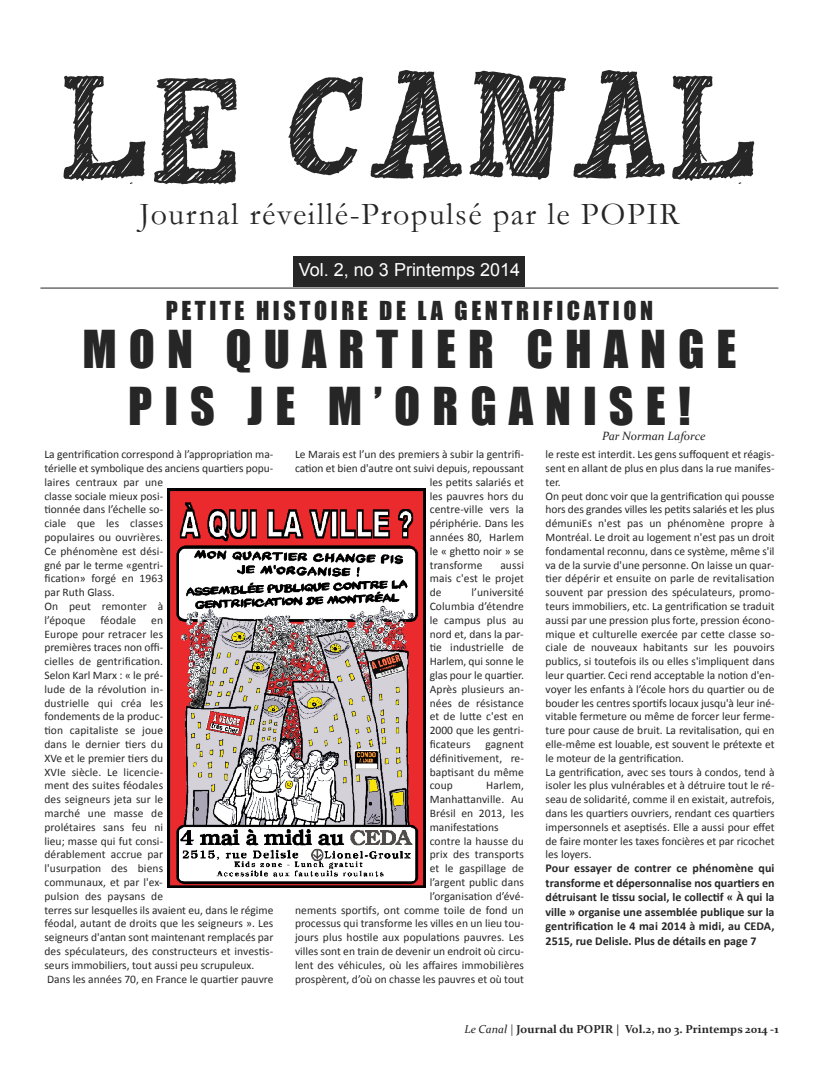
<style>
.page{position:relative;width:819px;height:1080px;background:#fff}
.page>*{position:absolute;margin:0;border:0;box-sizing:border-box;transform-origin:0 0}
.t1{font:110px "Peachesen Regalia";color:#272627}
.t2{font:48px/57.6px "Impact";letter-spacing:.25em;color:#272627;text-align:center}
.t3{font:32px "Garamond";letter-spacing:.05em;color:#272627}
.t4{font:24px "Impact";letter-spacing:.15em;color:#272627}
.t5{font:18px "Arial";color:#fff}
.t6{font:700 12px/14.5px "Calibri";color:#272627;text-align:justify}
.t7{font:italic 12px "Constantia";color:#272627}
.t8{font:11.5px/13.8px "Calibri";color:#272627}
.t9{font:700 11.5px "Constantia";color:#272627}
.s1{font-weight:400;font-style:italic}
</style>
<div class="page">
<div style="left:294px;top:256px;width:231px;height:31px;background:#272627"></div>
<hr style="left:40px;top:288px;width:738px;height:1px;background:#272627">
<img style="left:167px;top:488px;width:259px;height:400px">
<h1 class="t1" style="left:60px;top:78px;width:700px">LE CANAL</h1>
<h3 class="t3" style="left:139px;top:196px;width:542px">Journal réveillé-Propulsé par le POPIR</h3>
<h3 class="t5" style="left:299px;top:260px;width:223px">Vol. 2, no 3 Printemps 2014</h3>
<h3 class="t4" style="left:166px;top:296px;width:489px">PETITE HISTOIRE DE LA GENTRIFICATION</h3>
<h2 class="t2" style="left:83px;top:320px;width:656px">MON QUARTIER CHANGE<br>PIS JE M’ORGANISE!</h2>
<p class="t7" style="left:602px;top:431px;width:105px">Par Norman Laforce</p>
<p class="t8" style="left:44px;top:448px;width:230px">La gentrification correspond à l’appropriation ma&shy;térielle et symbolique des anciens quartiers popu&shy;laires centraux par une<br>classe sociale mieux posi-<br>tionnée dans l’échelle so-<br>ciale que les classes<br>populaires ou ouvrières.<br>Ce phénomène est dési-<br>gné par le terme «gentri-<br>fication» forgé en 1963<br>par Ruth Glass.<br>On peut remonter à<br>l’époque</p>
<p class="t8" style="left:101px;top:614px;width:37px">féodale</p>
<p class="t8" style="left:44px;top:614px;width:230px;text-indent:107px">en<br>Europe pour retracer les<br>premières traces non offi-<br>cielles de gentrification.<br>Selon Karl Marx : « le pré-<br>lude de la révolution in-<br>dustrielle qui créa les<br>fondements de la produc-<br>tion capitaliste se joue<br>dans le dernier tiers du<br>XVe et le premier tiers du<br>XVIe siècle. Le licencie-<br>ment des suites féodales<br>des seigneurs jeta sur le<br>marché une masse de<br>prolétaires sans feu ni<br>lieu; masse qui fut consi-<br>dérablement accrue par<br>l'usurpation des biens<br>communaux, et par l'ex-<br>pulsion des paysans de<br>terres sur lesquelles ils avaient eu, dans le régime féodal, autant de droits que les seigneurs ». Les seigneurs d'antan sont maintenant remplacés par des spéculateurs, des constructeurs et investis&shy;seurs immobiliers, tout aussi peu scrupuleux.<br>Dans les années 70, en France le quartier pauvre</p>
<p class="t8" style="left:295px;top:448px;width:230px">Le Marais est l’un des premiers à subir la gentrifi-</p>
<p class="t8" style="left:295px;top:462px;width:230px">cation et bien d'autre ont suivi depuis, repoussant</p>
<p class="t8" style="left:430px;top:476px;width:96px">les petits salariés et</p>
<p class="t8" style="left:430px;top:490px;width:96px">les pauvres hors du</p>
<p class="t8" style="left:430px;top:504px;width:96px">centre-ville vers la</p>
<p class="t8" style="left:430px;top:517px;width:96px">périphérie. Dans les</p>
<p class="t8" style="left:430px;top:531px;width:96px">années 80, Harlem</p>
<p class="t8" style="left:430px;top:545px;width:96px">le « ghetto noir » se</p>
<p class="t8" style="left:430px;top:559px;width:54px">transforme</p>
<p class="t8" style="left:430px;top:559px;width:96px;text-align:justify;text-indent:71px">aussi mais c'est le projet de</p>
<p class="t8" style="left:430px;top:586px;width:96px;text-align:justify;text-indent:42px">l’université Columbia d’étendre le campus plus au nord et, dans la par&shy;tie industrielle de Harlem, qui sonne le glas pour le quartier.<br>Après plusieurs an&shy;nées de résistance et de lutte c'est en 2000 que les gentri&shy;ficateurs</p>
<p class="t8" style="left:430px;top:738px;width:96px;text-align:justify;text-indent:56px">gagnent définitivement, re&shy;baptisant du même coup</p>
<p class="t8" style="left:486px;top:780px;width:39px">Harlem,</p>
<p class="t8" style="left:430px;top:793px;width:96px">Manhattanville. Au</p>
<p class="t8" style="left:430px;top:807px;width:96px">Brésil en 2013, les</p>
<p class="t8" style="left:430px;top:821px;width:70px">manifestations</p>
<p class="t8" style="left:430px;top:835px;width:96px">contre la hausse du</p>
<p class="t8" style="left:430px;top:849px;width:96px">prix des transports</p>
<p class="t8" style="left:430px;top:862px;width:96px">et le gaspillage de</p>
<p class="t8" style="left:430px;top:876px;width:96px">l’argent public dans</p>
<p class="t8" style="left:430px;top:890px;width:96px">l’organisation d’évé-</p>
<p class="t8" style="left:295px;top:904px;width:230px">nements sportifs, ont comme toile de fond un</p>
<p class="t8" style="left:295px;top:918px;width:230px">processus qui transforme les villes en un lieu tou-</p>
<p class="t8" style="left:295px;top:931px;width:230px">jours plus hostile aux populations pauvres. Les</p>
<p class="t8" style="left:295px;top:945px;width:230px">villes sont en train de devenir un endroit où circu-</p>
<p class="t8" style="left:295px;top:959px;width:230px">lent des véhicules, où les affaires immobilières</p>
<p class="t8" style="left:295px;top:973px;width:230px">prospèrent, d’où on chasse les pauvres et où tout</p>
<p class="t8" style="left:546px;top:448px;width:230px">le reste est interdit. Les gens suffoquent et réagis&shy;sent en allant de plus en plus dans la rue manifes&shy;ter.<br>On peut donc voir que la gentrification qui pousse hors des grandes villes les petits salariés et les plus démuniEs n'est pas un phénomène propre à Montréal. Le droit au logement n'est pas un droit fondamental reconnu, dans ce système, même s'il va de la survie d'une personne. On laisse un quar&shy;tier dépérir et ensuite on parle de revitalisation souvent par pression des spéculateurs, promo&shy;teurs immobiliers, etc. La gentrification se traduit aussi par une pression plus forte, pression écono&shy;mique et culturelle exercée par cette classe so&shy;ciale de nouveaux habitants sur les pouvoirs publics, si toutefois ils ou elles s'impliquent dans leur quartier. Ceci rend acceptable la notion d'en&shy;voyer les enfants à l’école hors du quartier ou de bouder les centres sportifs locaux jusqu'à leur iné&shy;vitable fermeture ou même de forcer leur ferme&shy;ture pour cause de bruit. La revitalisation, qui en elle-même est louable, est souvent le prétexte et le moteur de la gentrification.<br>La gentrification, avec ses tours à condos, tend à isoler les plus vulnérables et à détruire tout le ré&shy;seau de solidarité, comme il en existait, autrefois, dans les quartiers ouvriers, rendant ces quartiers impersonnels et aseptisés. Elle a aussi pour effet de faire monter les taxes foncières et par ricochet les loyers.</p>
<p class="t6" style="left:546px;top:862px;width:230px">Pour essayer de contrer ce phénomène qui transforme et dépersonnalise nos quartiers en détruisant le tissu social, le collectif « À qui la ville » organise une assemblée publique sur la gentrification le 4 mai 2014 à midi, au CEDA, 2515, rue Delisle. Plus de détails en page 7</p>
<p class="t9" style="left:464px;top:1025px;width:316px"><span class="s1">Le Canal |</span> Journal du POPIR | Vol.2, no 3. Printemps 2014 -1</p>
</div>
